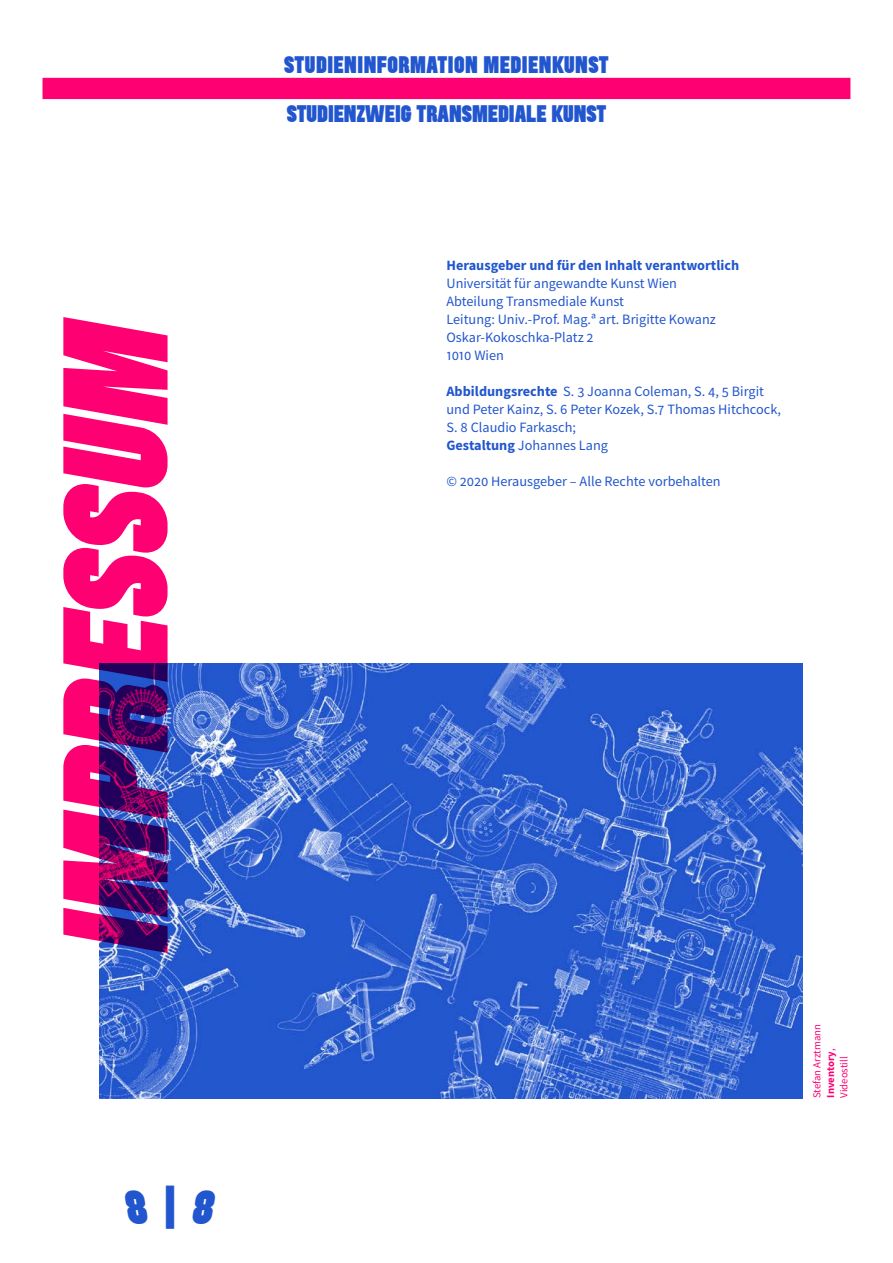
<style>
.page{position:relative;width:893px;height:1263px;background:#fff}
.page>*{position:absolute;margin:0;border:0;box-sizing:border-box;transform-origin:0 0}
.t1{font:148.8px "The Pyte Foundry Routine C";color:#ff0072}
.t2{font:48px "The Pyte Foundry Routine A";color:#2256ce}
.t3{font:24px "The Pyte Foundry Routine B";color:#2256ce}
.t4{font:24px "The Pyte Foundry Routine B";letter-spacing:.02em;color:#2256ce}
.running_DE{font:14.25px/18px "Source Sans Pro";color:#2256ce}
.running_DE-2{font:700 14.25px "Source Sans Pro";color:#2256ce}
.running_EN{font:10.65px "Source Sans Pro";color:#ff0072}
.running_EN-2{font:700 10.65px "Source Sans Pro";color:#ff0072}
.s1{font-family:"The Pyte Foundry Routine B"}
.s2{font-family:"The Pyte Foundry Routine C"}
.s3{font-weight:700}
.s4{font-weight:400}
</style>
<div class="page">
<div style="left:43px;top:78px;width:807px;height:21px;background:#ff0072"></div>
<img style="left:99px;top:664px;width:703px;height:434px">
<h1 class="t1" style="left:19px;top:948px;width:637px;rotate:-90deg">ImpressuM</h1>
<h2 class="t2" style="left:126px;top:1176px;width:90px">8<span class="s1">|</span> <span class="s2">8</span></h2>
<h3 class="t4" style="left:284px;top:49px;width:326px">STUDIENINFORMATION MEDIENKUNST</h3>
<h3 class="t3" style="left:287px;top:98px;width:321px">STUDIENZWEIG TRANSMEDIALE KUNST</h3>
<p class="running_DE-2" style="left:446px;top:256px;width:294px">Herausgeber und für den Inhalt verantwortlich</p>
<p class="running_DE" style="left:446px;top:274px;width:271px">Universität für angewandte Kunst Wien<br>Abteilung Transmediale Kunst<br>Leitung: Univ.-Prof. Mag.ᵃ art. Brigitte Kowanz</p>
<p class="running_DE" style="left:446px;top:328px;width:149px">Oskar-Kokoschka-Platz 2</p>
<p class="running_DE" style="left:446px;top:346px;width:59px">1010 Wien</p>
<p class="running_DE" style="left:446px;top:382px;width:336px"><span class="s3">Abbildungsrechte</span> S. 3 Joanna Coleman, S. 4, 5 Birgit und Peter Kainz, S. 6 Peter Kozek, S.7 Thomas Hitchcock,<br>S. 8 Claudio Farkasch;</p>
<p class="running_DE" style="left:446px;top:436px;width:163px"><span class="s3">Gestaltung</span> Johannes Lang</p>
<p class="running_DE" style="left:446px;top:472px;width:276px">© 2020 Herausgeber – Alle Rechte vorbehalten</p>
<p class="running_EN" style="left:810px;top:1098px;width:76px;rotate:-90deg">Stefan Arztmann</p>
<p class="running_EN-2" style="left:823px;top:1097px;width:50px;rotate:-90deg">Inventory<span class="s4">,</span></p>
<p class="running_EN" style="left:837px;top:1098px;width:43px;rotate:-90deg">Videostill</p>
</div>
